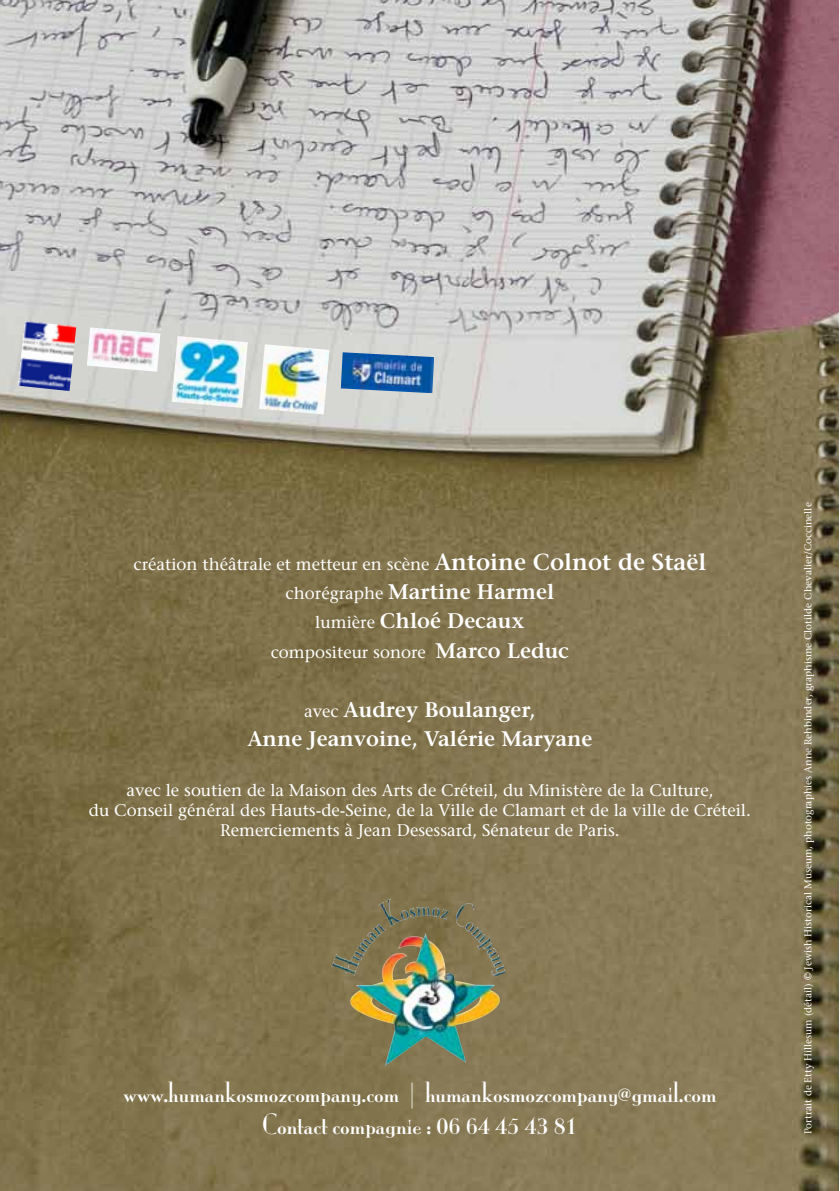
<style>
.page{position:relative;width:840px;height:1191px;background:#fff}
.page>*{position:absolute;margin:0;border:0;box-sizing:border-box;transform-origin:0 0}
.t1{font:26px/32px "Mona Lisa Solid";color:#fff;text-align:center}
.t2{font:600 21px/29.4px "Stone Serif";color:#fff;text-align:center}
.t3{font:16.8px/20px "Stone Serif";color:#fff;text-align:center}
.t4{font:10px "Stone Serif";color:#fff}
.s1{font-weight:600;font-size:23.2px}
.s2{font-weight:400;font-size:16.8px}
.s3{font-weight:600;font-size:21px}
</style>
<div class="page">
<img style="left:0;top:1px;width:838px;height:1190px">
<img style="left:378px;top:898px;width:12px;height:20px">
<img style="left:172px;top:336px;width:76px;height:72px">
<img style="left:259px;top:344px;width:70px;height:70px">
<img style="left:87px;top:327px;width:73px;height:45px">
<img style="left:340px;top:352px;width:94px;height:41px">
<img style="left:18px;top:321px;width:58px;height:70px">
<p class="t3" style="left:133px;top:554px;width:574px">création théâtrale et metteur en scène <span class="s1">Antoine Colnot de Staël</span></p>
<p class="t2" style="left:285px;top:577px;width:270px"><span class="s2">chorégraphe</span> Martine Harmel <span class="s2">lumière</span> Chloé Decaux</p>
<p class="t3" style="left:270px;top:642px;width:300px">compositeur sonore <span class="s3">Marco Leduc</span></p>
<p class="t2" style="left:247px;top:695px;width:346px"><span class="s2">avec</span> Audrey Boulanger,<br>Anne Jeanvoine, Valérie Maryane</p>
<p class="t3" style="left:89px;top:780px;width:663px">avec le soutien de la Maison des Arts de Créteil, du Ministère de la Culture,<br>du Conseil général des Hauts-de-Seine, de la Ville de Clamart et de la ville de Créteil.<br>Remerciements à Jean Desessard, Sénateur de Paris.</p>
<h1 class="t1" style="left:123px;top:1077px;width:594px">www.humankosmozcompany.com | humankosmozcompany@gmail.com<br>Contact compagnie : 06 64 45 43 81</h1>
<p class="t4" style="left:801px;top:1134px;width:633px;rotate:-90deg">Portrait de Etty Hillesum (détail) © Jewish Historical Museum, photographies Anne Rehbinder, graphisme Clotilde Chevalier/Coccinelle</p>
</div>
